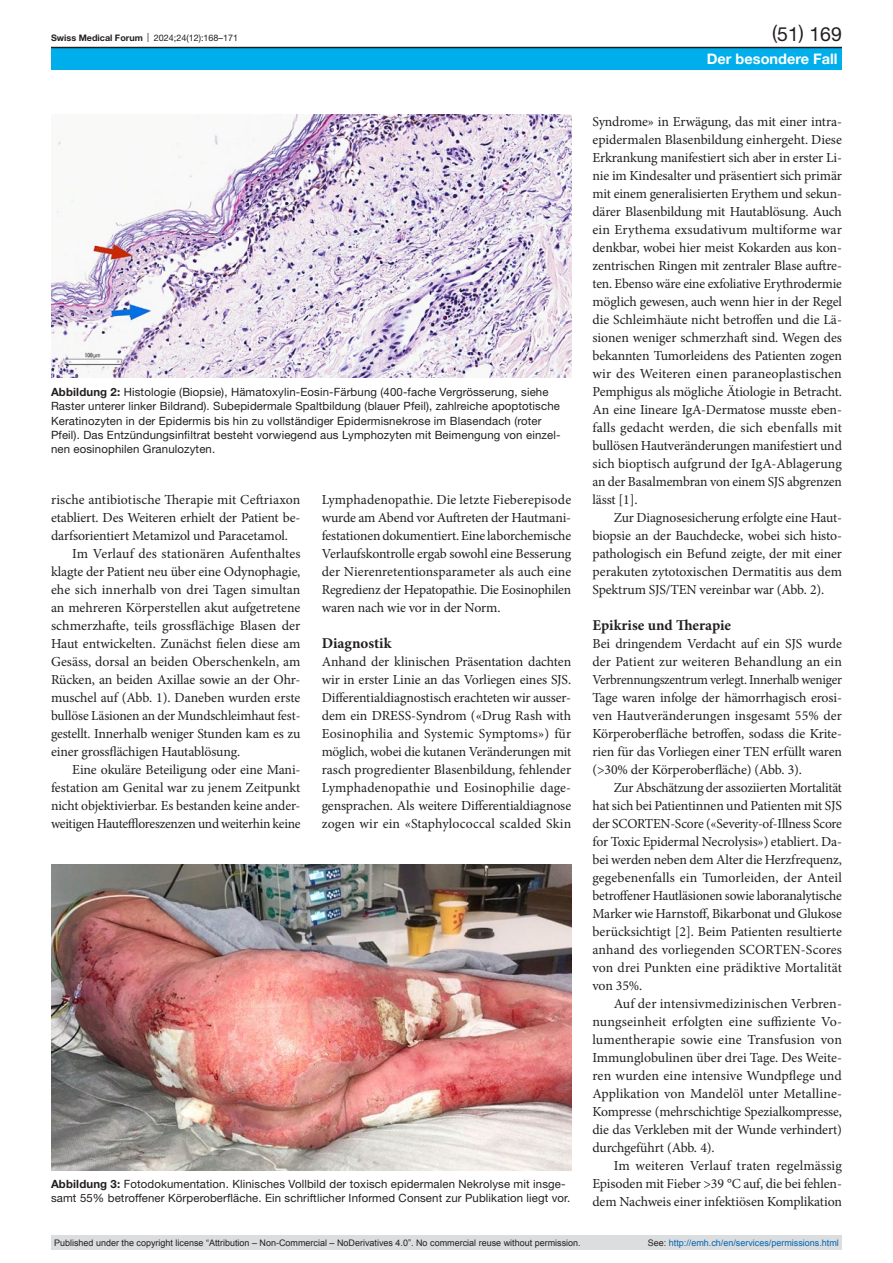
<style>
.page{position:relative;width:893px;height:1263px;background:#fff}
.page>*{position:absolute;margin:0;border:0;box-sizing:border-box;transform-origin:0 0}
.t1{font:19.5px "Helvetica Neue LT Pro";color:#231f20}
.head2{font:700 15px "Minion Pro";color:#231f20}
.t2{font:700 14.55px "Helvetica Neue LT Pro";color:#fff}
.paragraph-indent{font:13.8px/18px "Minion Pro";letter-spacing:-.01em;color:#231f20;text-align:justify}
.paragraph{font:13.8px/18px "Minion Pro";letter-spacing:-.01em;color:#231f20;text-align:justify}
.figure-caption{font:11.4px/14.2px "Helvetica Neue LT Pro";letter-spacing:.01em;color:#231f20}
.t3{font:9px "Arial";color:#231f20}
.t4{font:9px "Arial";color:#0066b3}
.t5{font:9px "Helvetica Neue LT Pro";color:#231f20}
.s1{font-weight:700}
.s2{color:#231f20}
</style>
<div class="page">
<img style="left:51px;top:115px;width:520px;height:263px">
<img style="left:51px;top:864px;width:520px;height:306px">
<div style="left:51px;top:47px;width:791px;height:23px;background:#00aeeb"></div>
<hr style="left:51px;top:47px;width:791px;height:1px;background:#231f20">
<div style="left:51px;top:1235px;width:791px;height:15px;background:#dcdddf"></div>
<p class="t5" style="left:51px;top:32px;width:189px"><span class="s1">Swiss Medical Forum</span> | 2024;24(12):168–171</p>
<p class="figure-caption" style="left:51px;top:385px;width:511px"><span class="s1">Abbildung 2:</span> Histologie (Biopsie), Hämatoxylin-Eosin-Färbung (400-fache Vergrösserung, siehe Raster unterer linker Bildrand). Subepidermale Spaltbildung (blauer Pfeil), zahlreiche apoptotische Keratinozyten in der Epidermis bis hin zu vollständiger Epidermisnekrose im Blasendach (roter Pfeil). Das Entzündungsinfiltrat besteht vorwiegend aus Lymphozyten mit Beimengung von einzel&shy;nen eosinophilen Granulozyten.</p>
<p class="paragraph-indent" style="left:51px;top:491px;width:251px">rische antibiotische Therapie mit Ceftriaxon etabliert. Des Weiteren erhielt der Patient be&shy;darfsorientiert Metamizol und Paracetamol.</p>
<p class="paragraph-indent" style="left:51px;top:545px;width:251px;text-indent:21px">Im Verlauf des stationären Aufenthaltes klagte der Patient neu über eine Odynophagie, ehe sich innerhalb von drei Tagen simultan an mehreren Körperstellen akut aufgetretene schmerzhafte, teils grossflächige Blasen der Haut entwickelten. Zunächst fielen diese am Gesäss, dorsal an beiden Oberschenkeln, am Rücken, an beiden Axillae sowie an der Ohr&shy;muschel auf (Abb. 1). Daneben wurden erste bullöse Läsionen an der Mundschleimhaut fest&shy;gestellt. Innerhalb weniger Stunden kam es zu einer grossflächigen Hautablösung.</p>
<p class="paragraph-indent" style="left:51px;top:761px;width:251px;text-indent:21px">Eine okuläre Beteiligung oder eine Mani&shy;festation am Genital war zu jenem Zeitpunkt nicht objektivierbar. Es bestanden keine ander&shy;weitigen Hauteffloreszenzen und weiterhin keine</p>
<p class="paragraph-indent" style="left:322px;top:491px;width:251px">Lymphadenopathie. Die letzte Fieberepisode wurde am Abend vor Auftreten der Hautmani&shy;festationen dokumentiert. Eine laborchemische Verlaufskontrolle ergab sowohl eine Besserung der Nierenretentionsparameter als auch eine Regredienz der Hepatopathie. Die Eosinophilen waren nach wie vor in der Norm.</p>
<p class="head2" style="left:322px;top:633px;width:71px">Diagnostik</p>
<p class="paragraph" style="left:322px;top:653px;width:251px">Anhand der klinischen Präsentation dachten wir in erster Linie an das Vorliegen eines SJS.<br>Differentialdiagnostisch erachteten wir ausser&shy;dem ein DRESS-Syndrom («Drug Rash with Eosinophilia and Systemic Symptoms») für möglich, wobei die kutanen Veränderungen mit rasch progredienter Blasenbildung, fehlender Lymphadenopathie und Eosinophilie dage&shy;gensprachen. Als weitere Differentialdiagnose zogen wir ein «Staphylococcal scalded Skin</p>
<p class="figure-caption" style="left:51px;top:1177px;width:521px"><span class="s1">Abbildung 3:</span> Fotodokumentation. Klinisches Vollbild der toxisch epidermalen Nekrolyse mit insge&shy;samt 55% betroffener Körperoberfläche. Ein schriftlicher Informed Consent zur Publikation liegt vor.</p>
<h1 class="t1" style="left:772px;top:22px;width:71px">(51) 169</h1>
<p class="t2" style="left:707px;top:49px;width:132px">Der besondere Fall</p>
<p class="paragraph" style="left:592px;top:113px;width:251px">Syndrome» in Erwägung, das mit einer intra&shy;epidermalen Blasenbildung einhergeht. Diese Erkrankung manifestiert sich aber in erster Li&shy;nie im Kindesalter und präsentiert sich primär mit einem generalisierten Erythem und sekun&shy;därer Blasenbildung mit Hautablösung. Auch ein Erythema exsudativum multiforme war denkbar, wobei hier meist Kokarden aus kon&shy;zentrischen Ringen mit zentraler Blase auftre&shy;ten. Ebenso wäre eine exfoliative Erythrodermie möglich gewesen, auch wenn hier in der Regel die Schleimhäute nicht betroffen und die Lä&shy;sionen weniger schmerzhaft sind. Wegen des bekannten Tumorleidens des Patienten zogen wir des Weiteren einen paraneoplastischen Pemphigus als mögliche Ätiologie in Betracht.<br>An eine Iineare IgA-Dermatose musste eben&shy;falls gedacht werden, die sich ebenfalls mit bullösen Hautveränderungen manifestiert und sich bioptisch aufgrund der IgA-Ablagerung an der Basalmembran von einem SJS abgrenzen lässt [1].</p>
<p class="paragraph-indent" style="left:592px;top:509px;width:251px;text-indent:21px">Zur Diagnosesicherung erfolgte eine Haut&shy;biopsie an der Bauchdecke, wobei sich histo&shy;pathologisch ein Befund zeigte, der mit einer perakuten zytotoxischen Dermatitis aus dem Spektrum SJS/TEN vereinbar war (Abb. 2).</p>
<p class="head2" style="left:592px;top:615px;width:140px">Epikrise und Therapie</p>
<p class="paragraph" style="left:592px;top:635px;width:251px">Bei dringendem Verdacht auf ein SJS wurde der Patient zur weiteren Behandlung an ein Verbrennungszentrum verlegt. Innerhalb weniger Tage waren infolge der hämorrhagisch erosi&shy;ven Hautveränderungen insgesamt 55% der Körperoberfläche betroffen, sodass die Krite&shy;rien für das Vorliegen einer TEN erfüllt waren (&gt;30% der Körperoberfläche) (Abb. 3).</p>
<p class="paragraph-indent" style="left:592px;top:779px;width:251px;text-indent:21px">Zur Abschätzung der assoziierten Mortalität hat sich bei Patientinnen und Patienten mit SJS der SCORTEN-Score («Severity-of-Illness Score for Toxic Epidermal Necrolysis») etabliert. Da&shy;bei werden neben dem Alter die Herzfrequenz, gegebenenfalls ein Tumorleiden, der Anteil betroffener Hautläsionen sowie laboranalytische Marker wie Harnstoff, Bikarbonat und Glukose berücksichtigt [2]. Beim Patienten resultierte anhand des vorliegenden SCORTEN-Scores von drei Punkten eine prädiktive Mortalität von 35%.</p>
<p class="paragraph-indent" style="left:592px;top:995px;width:251px;text-indent:21px">Auf der intensivmedizinischen Verbren&shy;nungseinheit erfolgten eine suffiziente Vo&shy;lumentherapie sowie eine Transfusion von Immunglobulinen über drei Tage. Des Weite&shy;ren wurden eine intensive Wundpflege und Applikation von Mandelöl unter Metalline-Kompresse (mehrschichtige Spezialkompresse, die das Verkleben mit der Wunde verhindert) durchgeführt (Abb. 4).</p>
<p class="paragraph-indent" style="left:592px;top:1157px;width:251px;text-indent:21px">Im weiteren Verlauf traten regelmässig Episoden mit Fieber &gt;39 °C auf, die bei fehlen&shy;dem Nachweis einer infektiösen Komplikation</p>
<p class="t3" style="left:54px;top:1237px;width:528px">Published under the copyright license “Attribution – Non-Commercial – NoDerivatives 4.0”. No commercial reuse without permission.</p>
<p class="t4" style="left:648px;top:1237px;width:193px"><span class="s2">See:</span> http://emh.ch/en/services/permissions.html</p>
</div>
